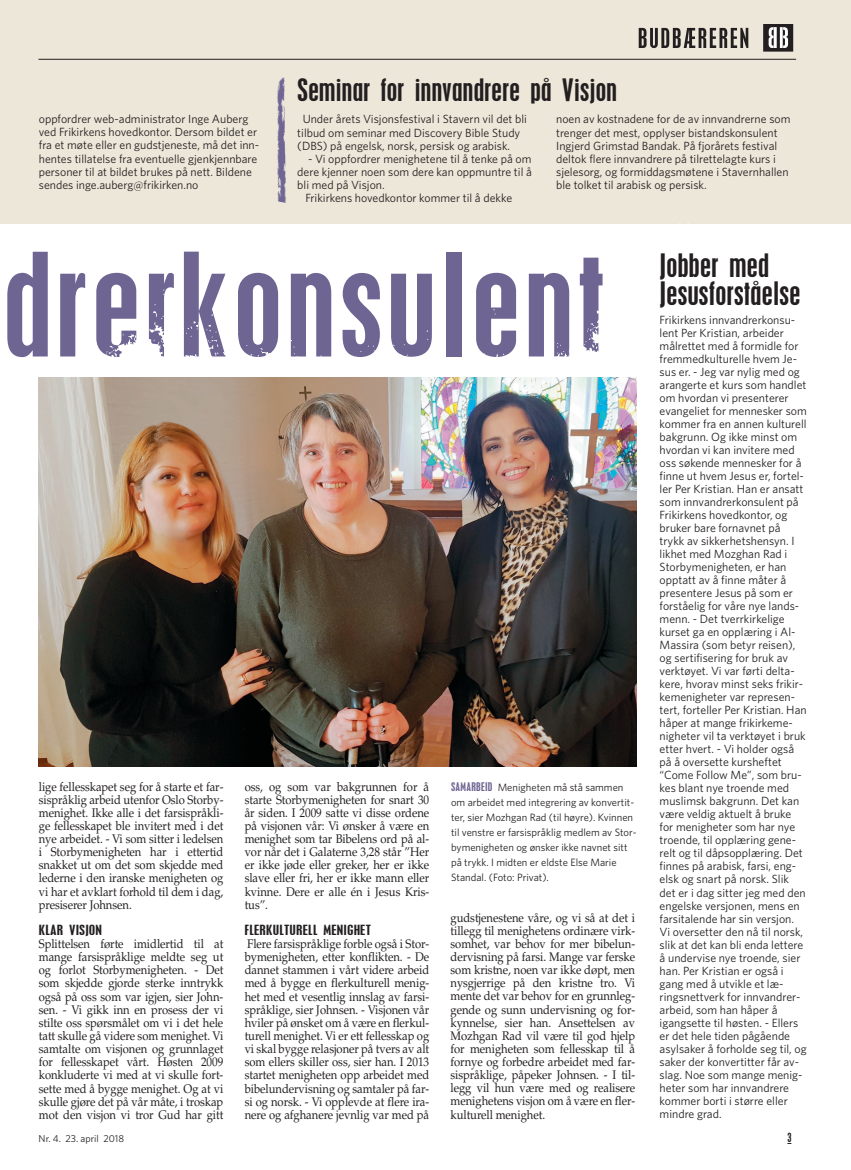
<style>
.page{position:relative;width:851px;height:1170px;background:#fff}
.page>*{position:absolute;margin:0;border:0;box-sizing:border-box;transform-origin:0 0}
.t1{font:condensed 127.5px "Mt Placard";letter-spacing:.025em;color:#6f6593;scale:1.1 1}
.t2{font:condensed 28.75px/27.5px "Mt Placard";letter-spacing:.005em;color:#231f20;scale:1.1 1}
.t3{font:condensed 27.5px "Mt Placard";letter-spacing:.005em;color:#231f20;scale:1.1 1}
.t4{font:12.5px/13.1px "Palatino";letter-spacing:-.005em;color:#231f20;text-align:justify;scale:.9 1}
.t5{font:condensed 12.5px "Mt Placard";letter-spacing:.02em;color:#231f20;scale:1.3 1}
.t6{font:11.88px/13px "Whitney";color:#231f20}
.t7{font:condensed 11.25px "Mt Placard";color:#231f20}
.t8{font:10.62px/15px "Whitney";color:#231f20}
.t9{font:10px "Whitney";color:#231f20}
.s1{font-family:"Mt Placard";font-stretch:condensed;color:#6f6593}
</style>
<div class="page">
<div style="left:1px;top:0;width:849px;height:224px;background:#ede7da"></div>
<hr style="left:38px;top:59px;width:758px;height:1px;background:#231f20">
<img style="left:763px;top:24px;width:30px;height:27px">
<img style="left:638px;top:27px;width:111px;height:22px">
<img style="left:277px;top:77px;width:9px;height:126px">
<img style="left:39px;top:377px;width:597px;height:389px">
<p class="t6" style="left:39px;top:113px;width:222px">oppfordrer web-administrator Inge Auberg ved Frikirkens hovedkontor. Dersom bildet er fra et møte eller en gudstjeneste, må det inn&shy;hentes tillatelse fra eventuelle gjenkjennbare personer til at bildet brukes på nett. Bildene sendes inge.auberg@frikirken.no</p>
<h3 class="t3" style="left:297px;top:75px;width:292px">Seminar for innvandrere på Visjon</h3>
<p class="t6" style="left:297px;top:114px;width:231px;text-indent:5px">Under årets Visjonsfestival i Stavern vil det bli tilbud om seminar med Discovery Bible Study (DBS) på engelsk, norsk, persisk og arabisk.</p>
<p class="t6" style="left:308px;top:153px;width:225px">- Vi oppfordrer menighetene til å tenke på om</p>
<p class="t6" style="left:297px;top:166px;width:236px">dere kjenner noen som dere kan oppmuntre til å</p>
<p class="t6" style="left:297px;top:179px;width:89px">bli med på Visjon.</p>
<p class="t6" style="left:305px;top:192px;width:208px">Frikirkens hovedkontor kommer til å dekke</p>
<p class="t6" style="left:556px;top:114px;width:236px">noen av kostnadene for de av innvandrerne som trenger det mest, opplyser bistandskonsulent Ingjerd Grimstad Bandak. På fjorårets festival deltok flere innvandrere på tilrettelagte kurs i sjelesorg, og formiddagsmøtene i Stavernhallen ble tolket til arabisk og persisk.</p>
<h1 class="t1" style="left:2px;top:238px;width:549px">drerkonsulent</h1>
<p class="t4" style="left:39px;top:781px;width:207px">lige fellesskapet seg for å starte et far&shy;sispråklig arbeid utenfor Oslo Storby&shy;menighet. Ikke alle i det farsispråkli&shy;ge fellesskapet ble invitert med i det nye arbeidet. - Vi som sitter i ledelsen i Storbymenigheten har i ettertid snakket ut om det som skjedde med lederne i den iranske menigheten og vi har et avklart forhold til dem i dag, presiserer Johnsen.</p>
<p class="t5" style="left:39px;top:923px;width:50px">KLAR VISJON</p>
<p class="t4" style="left:39px;top:938px;width:206px">Splittelsen førte imidlertid til at mange farsispråklige meldte seg ut og forlot Storbymenigheten. - Det som skjedde gjorde sterke inntrykk også på oss som var igjen, sier John&shy;sen. - Vi gikk inn en prosess der vi stilte oss spørsmålet om vi i det hele tatt skulle gå videre som menighet. Vi samtalte om visjonen og grunnlaget for fellesskapet vårt. Høsten 2009 konkluderte vi med at vi skulle fort&shy;sette med å bygge menighet. Og at vi skulle gjøre det på vår måte, i troskap mot den visjon vi tror Gud har gitt</p>
<p class="t4" style="left:245px;top:781px;width:206px">oss, og som var bakgrunnen for å starte Storbymenigheten for snart 30 år siden. I 2009 satte vi disse ordene på visjonen vår: Vi ønsker å være en menighet som tar Bibelens ord på al&shy;vor når det i Galaterne 3,28 står ”Her er ikke jøde eller greker, her er ikke slave eller fri, her er ikke mann eller kvinne. Dere er alle én i Jesus Kris&shy;tus”.</p>
<p class="t5" style="left:245px;top:923px;width:98px">FLERKULTURELL MENIGHET</p>
<p class="t4" style="left:245px;top:938px;width:206px">Flere farsispråklige forble også i Stor&shy;bymenigheten, etter konflikten. - De dannet stammen i vårt videre arbeid med å bygge en flerkulturell menig&shy;het med et vesentlig innslag av farsi&shy;språklige, sier Johnsen. - Visjonen vår hviler på ønsket om å være en flerkul&shy;turell menighet. Vi er ett fellesskap og vi skal bygge relasjoner på tvers av alt som ellers skiller oss, sier han. I 2013 startet menigheten opp arbeidet med bibelundervisning og samtaler på far&shy;si og norsk. - Vi opplevde at flere ira&shy;nere og afghanere jevnlig var med på</p>
<p class="t8" style="left:451px;top:780px;width:187px"><span class="s1">SAMARBEID</span> Menigheten må stå sammen om arbeidet med integrering av konvertit&shy;ter, sier Mozhgan Rad (til høyre). Kvinnen til venstre er farsispråklig medlem av Stor&shy;bymenigheten og ønsker ikke navnet sitt på trykk. I midten er eldste Else Marie Standal. (Foto: Privat).</p>
<p class="t4" style="left:450px;top:912px;width:206px">gudstjenestene våre, og vi så at det i tillegg til menighetens ordinære virk&shy;somhet, var behov for mer bibelun&shy;dervisning på farsi. Mange var ferske som kristne, noen var ikke døpt, men nysgjerrige på den kristne tro. Vi mente det var behov for en grunnleg&shy;gende og sunn undervisning og for&shy;kynnelse, sier han. Ansettelsen av Mozhgan Rad vil være til god hjelp for menigheten som fellesskap til å fornye og forbedre arbeidet med far&shy;sispråklige, påpeker Johnsen. - I til&shy;legg vil hun være med og realisere menighetens visjon om å være en fler&shy;kulturell menighet.</p>
<h2 class="t2" style="left:659px;top:254px;width:129px">Jobber med<br>Jesusforståelse</h2>
<p class="t6" style="left:659px;top:314px;width:149px">Frikirkens innvandrerkonsu&shy;lent Per Kristian, arbeider målrettet med å formidle for fremmedkulturelle hvem Je&shy;sus er. - Jeg var nylig med og arangerte et kurs som handlet om hvordan vi presenterer evangeliet for mennesker som kommer fra en annen kulturell bakgrunn. Og ikke minst om hvordan vi kan invitere med oss søkende mennesker for å finne ut hvem Jesus er, fortel&shy;ler Per Kristian. Han er ansatt som innvandrerkonsulent på<br>Frikirkens hovedkontor, og bruker bare fornavnet på trykk av sikkerhetshensyn. I likhet med Mozghan Rad i<br>Storbymenigheten, er han opptatt av å finne måter å presentere Jesus på som er forståelig for våre nye lands&shy;menn. - Det tverrkirkelige kurset ga en opplæring i Al-<br>Massira (som betyr reisen), og sertifisering for bruk av verktøyet. Vi var førti delta&shy;kere, hvorav minst seks frikir&shy;kemenigheter var represen&shy;tert, forteller Per Kristian. Han håper at mange frikirkeme&shy;nigheter vil ta verktøyet i bruk etter hvert. - Vi holder også på å oversette kursheftet “Come Follow Me”, som bru&shy;kes blant nye troende med muslimsk bakgrunn. Det kan være veldig aktuelt å bruke for menigheter som har nye troende, til opplæring gene&shy;relt og til dåpsopplæring. Det finnes på arabisk, farsi, eng&shy;elsk og snart på norsk. Slik det er i dag sitter jeg med den engelske versjonen, mens en farsitalende har sin versjon.<br>Vi oversetter den nå til norsk, slik at det kan bli enda lettere å undervise nye troende, sier han. Per Kristian er også i gang med å utvikle et læ&shy;ringsnettverk for innvandrer&shy;arbeid, som han håper å igangsette til høsten. - Ellers er det hele tiden pågående asylsaker å forholde seg til, og saker der konvertitter får av&shy;slag. Noe som mange menig&shy;heter som har innvandrere kommer borti i større eller mindre grad.</p>
<p class="t9" style="left:39px;top:1134px;width:87px">Nr. 4. 23. april 2018</p>
<p class="t7" style="left:787px;top:1131px;width:5px">3</p>
</div>
